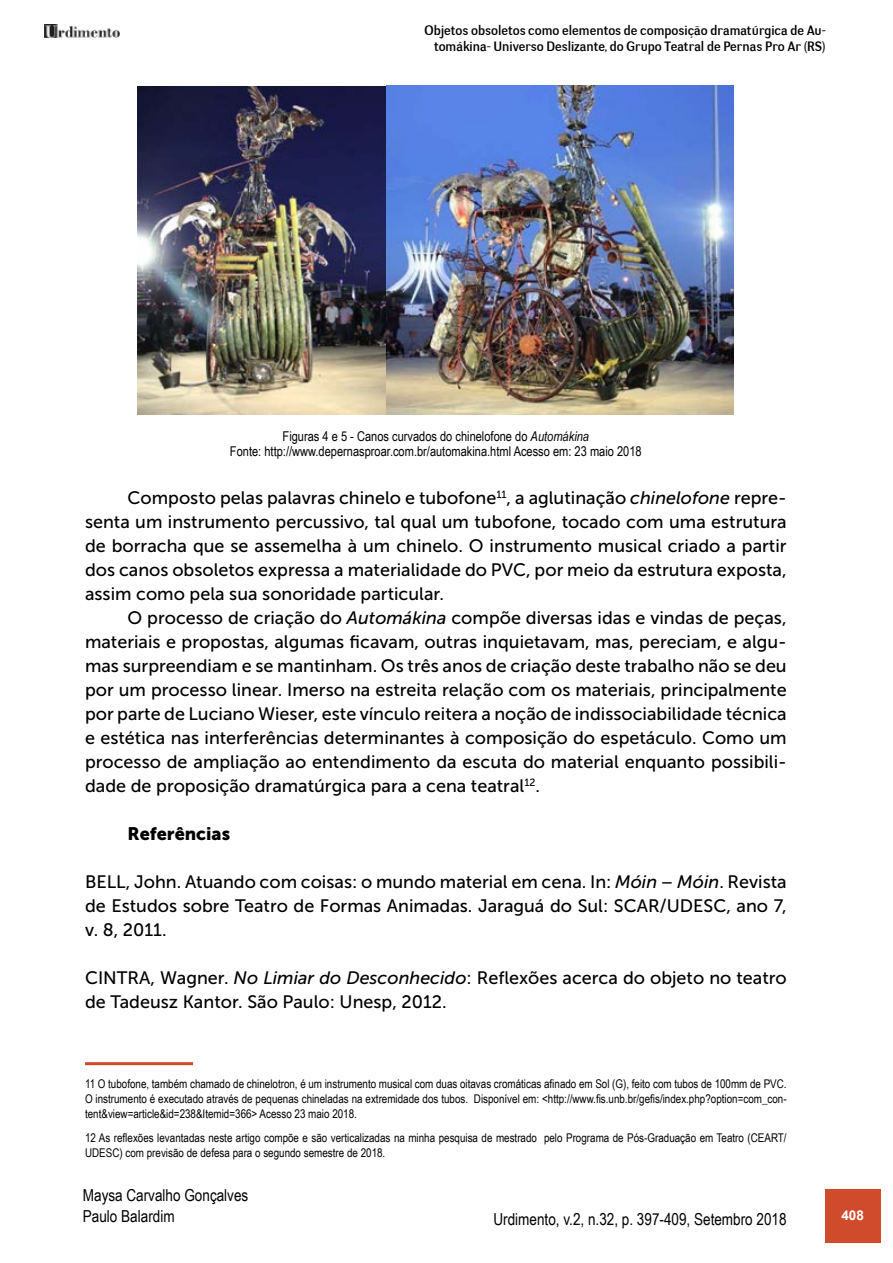
<style>
.page{position:relative;width:893px;height:1263px;background:#fff}
.page>*{position:absolute;margin:0;border:0;box-sizing:border-box;transform-origin:0 0}
.t1{font:18px/24px "Museo Sans 500";color:#000;text-align:justify}
.t2{font:18px "Museo Sans 900";color:#000}
.t3{font:16.5px/21px "Arial Narrow";color:#000}
.t4{font:13.5px/15px "Arial Narrow";color:#000;text-align:center}
.t5{font:13.5px/16.2px "Negotiate Free";color:#000;text-align:right}
.t6{font:700 13.5px "Arial";color:#fff}
.t7{font:12px/15px "Arial Narrow";color:#000;text-align:justify}
.s1{font-style:italic}
</style>
<div class="page">
<img style="left:45px;top:25px;width:75px;height:13px">
<div style="left:825px;top:1189px;width:55px;height:53px;background:#d04b2b"></div>
<hr style="left:85px;top:1062px;width:108px;height:3px;background:#d04b2b">
<img style="left:138px;top:85px;width:596px;height:330px">
<p class="t5" style="left:425px;top:22px;width:403px">Objetos obsoletos como elementos de composição dramatúrgica de Au&shy;tomákina- Universo Deslizante, do Grupo Teatral de Pernas Pro Ar (RS)</p>
<p class="t4" style="left:230px;top:428px;width:413px">Figuras 4 e 5 - Canos curvados do chinelofone do <span class="s1">Automákina<br></span>Fonte: http://www.depernasproar.com.br/automakina.html Acesso em: 23 maio 2018</p>
<p class="t1" style="left:85px;top:485px;width:703px;text-indent:43px">Composto pelas palavras chinelo e tubofone<sup>11</sup>, a aglutinação <span class="s1">chinelofone</span> repre&shy;senta um instrumento percussivo, tal qual um tubofone, tocado com uma estrutura de borracha que se assemelha à um chinelo. O instrumento musical criado a partir dos canos obsoletos expressa a materialidade do PVC, por meio da estrutura exposta, assim como pela sua sonoridade particular.</p>
<p class="t1" style="left:85px;top:605px;width:703px;text-indent:43px">O processo de criação do <span class="s1">Automákina</span> compõe diversas idas e vindas de peças, materiais e propostas, algumas ficavam, outras inquietavam, mas, pereciam, e algu&shy;mas surpreendiam e se mantinham. Os três anos de criação deste trabalho não se deu por um processo linear. Imerso na estreita relação com os materiais, principalmente por parte de Luciano Wieser, este vínculo reitera a noção de indissociabilidade técnica e estética nas interferências determinantes à composição do espetáculo. Como um processo de ampliação ao entendimento da escuta do material enquanto possibili&shy;dade de proposição dramatúrgica para a cena teatral<sup>12</sup>.</p>
<p class="t2" style="left:128px;top:823px;width:104px">Referências</p>
<p class="t1" style="left:85px;top:869px;width:703px">BELL, John. Atuando com coisas: o mundo material em cena. In: <span class="s1">Móin – Móin</span>. Revista de Estudos sobre Teatro de Formas Animadas. Jaraguá do Sul: SCAR/UDESC, ano 7, v. 8, 2011.</p>
<p class="t1" style="left:85px;top:965px;width:703px">CINTRA, Wagner. <span class="s1">No Limiar do Desconhecido</span>: Reflexões acerca do objeto no teatro de Tadeusz Kantor. São Paulo: Unesp, 2012.</p>
<p class="t7" style="left:85px;top:1075px;width:703px">11 O tubofone, também chamado de chinelotron, é um instrumento musical com duas oitavas cromáticas afinado em Sol (G), feito com tubos de 100mm de PVC.<br>O instrumento é executado através de pequenas chineladas na extremidade dos tubos. Disponível em: &lt;http://www.fis.unb.br/gefis/index.php?option=com_con&shy;tent&amp;view=article&amp;id=238&amp;Itemid=366&gt; Acesso 23 maio 2018.</p>
<p class="t7" style="left:85px;top:1129px;width:703px">12 As reflexões levantadas neste artigo compõe e são verticalizadas na minha pesquisa de mestrado pelo Programa de Pós-Graduação em Teatro (CEART/<br>UDESC) com previsão de defesa para o segundo semestre de 2018.</p>
<p class="t3" style="left:83px;top:1184px;width:167px">Maysa Carvalho Gonçalves<br>Paulo Balardim</p>
<p class="t3" style="left:493px;top:1207px;width:295px">Urdimento, v.2, n.32, p. 397-409, Setembro 2018</p>
<p class="t6" style="left:841px;top:1206px;width:24px">408</p>
</div>
